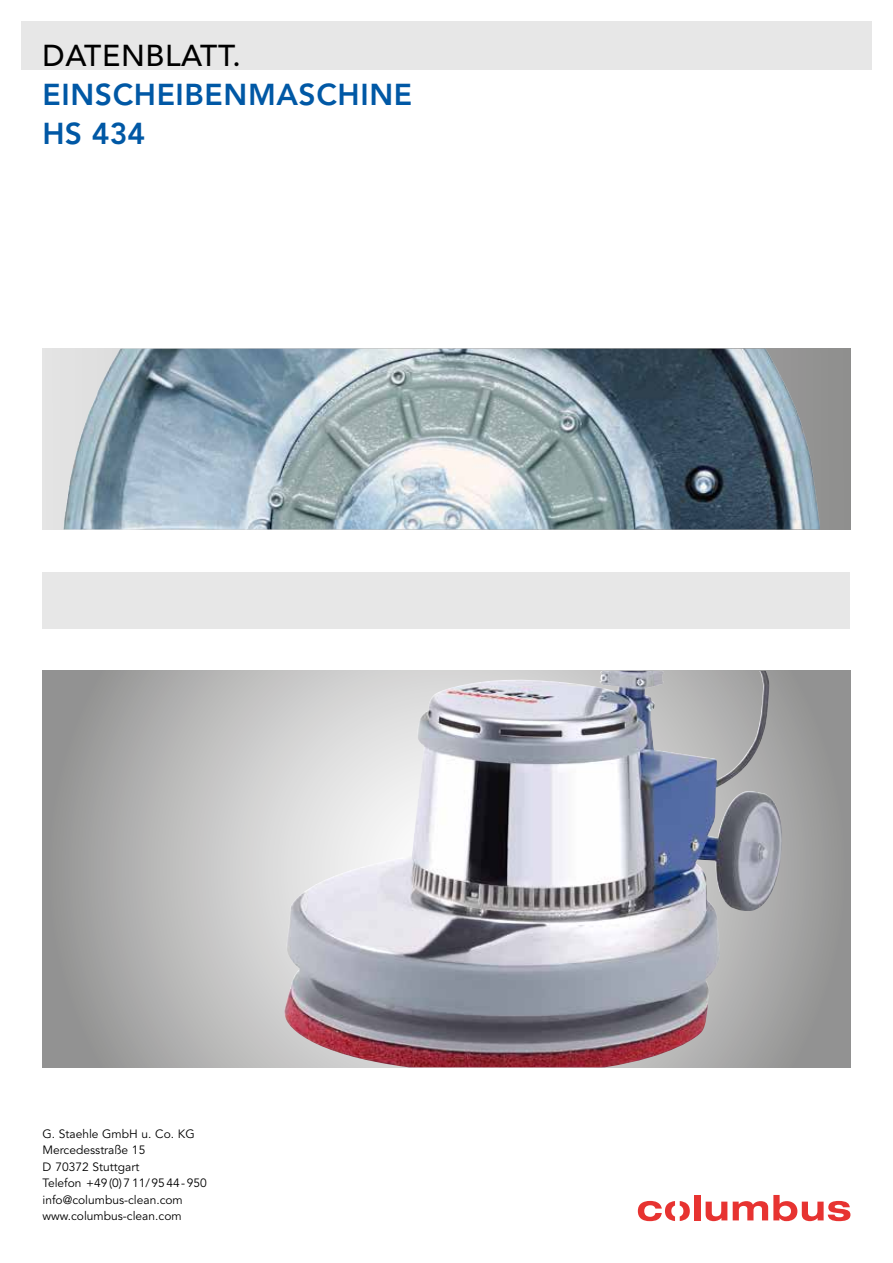
<style>
.page{position:relative;width:893px;height:1263px;background:#fff}
.page>*{position:absolute;margin:0;border:0;box-sizing:border-box;transform-origin:0 0}
.t1{font:800 30px/39px "Avenir";letter-spacing:.02em;color:#0058a5}
.t2{font:500 30px "Avenir";letter-spacing:.02em;color:#000}
.t3{font:12px/16.5px "Avenir";color:#000}
</style>
<div class="page">
<div style="left:21px;top:21px;width:851px;height:49px;background:#e7e7e7"></div>
<div style="left:43px;top:572px;width:807px;height:56px;background:#e7e7e7"></div>
<div style="left:694px;top:1195px;width:6px;height:25px;background:#e73331"></div>
<svg style="left:706px;top:1201px;width:21px;height:20px"></svg>
<svg style="left:733px;top:1195px;width:117px;height:26px"></svg>
<svg style="left:638px;top:1201px;width:52px;height:20px"></svg>
<svg style="left:43px;top:671px;width:807px;height:396px"></svg>
<img style="left:280px;top:671px;width:502px;height:396px">
<svg style="left:43px;top:349px;width:807px;height:180px"></svg>
<img style="left:67px;top:349px;width:53px;height:149px">
<h1 class="t2" style="left:43px;top:38px;width:200px">DATENBLATT.</h1>
<h1 class="t1" style="left:43px;top:77px;width:371px">EINSCHEIBENMASCHINE<br>HS 434</h1>
<p class="t3" style="left:43px;top:1127px;width:166px">G. Staehle GmbH u. Co. KG<br>Mercedesstraße 15<br>D 70372 Stuttgart<br>Telefon +49 (0) 7 11/ 95 44 - 950 info@columbus-clean.com www.columbus-clean.com</p>
</div>
